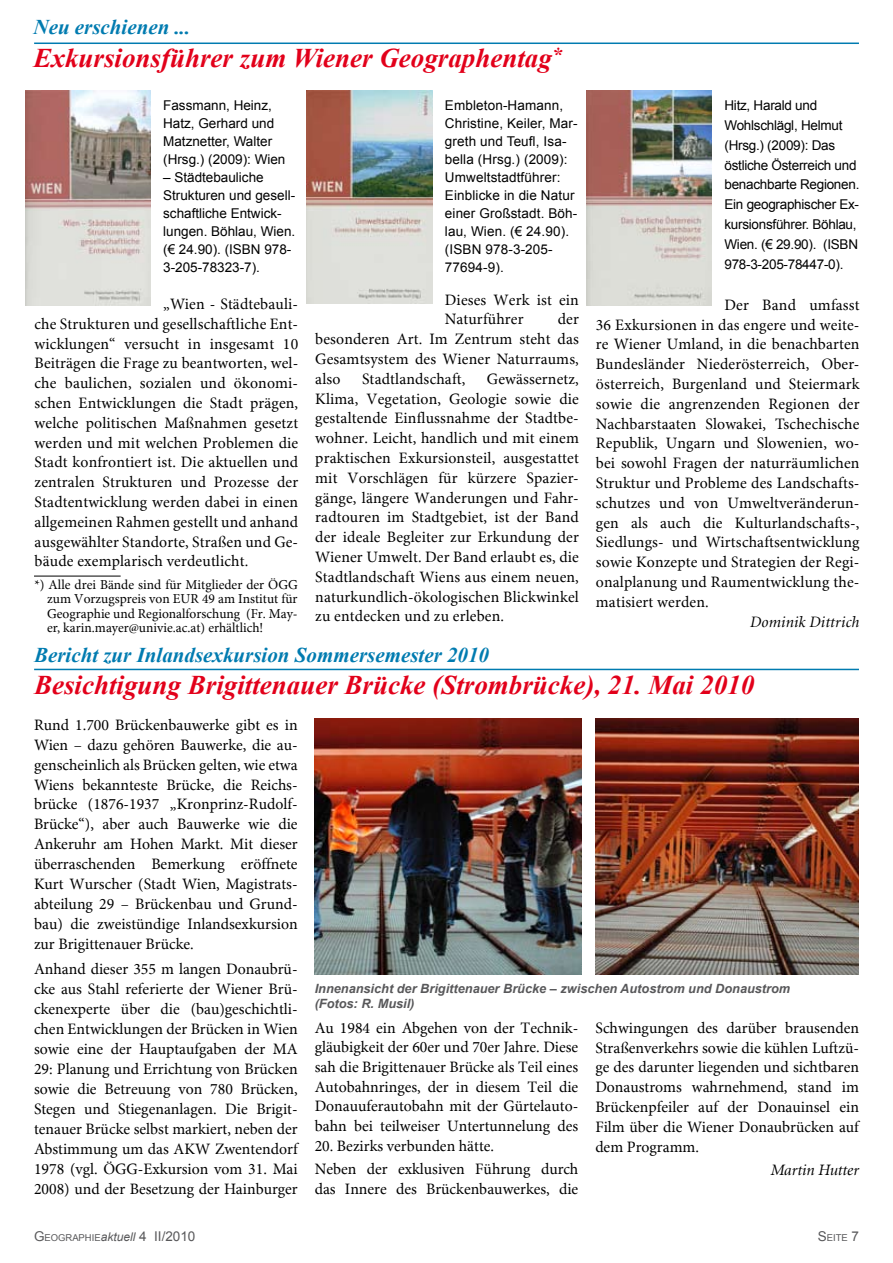
<style>
.page{position:relative;width:893px;height:1263px;background:#fff}
.page>*{position:absolute;margin:0;border:0;box-sizing:border-box;transform-origin:0 0}
.t1{font:italic 700 27px "Times New Roman";color:#e2001a}
.t2{font:italic 700 21px "Times New Roman";color:#007bb0}
.t3{font:15.75px/19.8px "Minion";color:#000;text-align:justify}
.t4{font:italic 15.75px "Minion";letter-spacing:.01em;color:#000}
.t5{font:13.5px/18px "Arial";color:#000}
.t6{font:13.5px/19.8px "Arial";letter-spacing:-.02em;color:#000}
.t7{font:13.5px/14.2px "Minion";color:#000;text-align:justify}
.t8{font:italic 700 12.75px/15px "Arial";color:#58585a}
.t9{font:9.45px "Arial";color:#58585a}
.s1{font-size:13.5px}
.s2{font-style:italic;font-size:12px}
</style>
<div class="page">
<hr style="left:34px;top:43px;width:825px;height:1px;background:#007bb0">
<hr style="left:34px;top:669px;width:825px;height:1px;background:#007bb0">
<img style="left:25px;top:90px;width:125px;height:215px">
<img style="left:586px;top:90px;width:126px;height:215px">
<img style="left:307px;top:90px;width:125px;height:214px">
<img style="left:315px;top:719px;width:266px;height:255px">
<img style="left:595px;top:719px;width:264px;height:255px">
<hr style="left:34px;top:576px;width:87px;height:1px;background:#000">
<h2 class="t2" style="left:34px;top:13px;width:158px">Neu erschienen ...</h2>
<h1 class="t1" style="left:34px;top:39px;width:530px">Exkursionsführer zum Wiener Geographentag<sup>*</sup></h1>
<p class="t5" style="left:163px;top:96px;width:124px">Fassmann, Heinz,<br>Hatz, Gerhard und<br>Matznetter, Walter (Hrsg.) (2009): Wien</p>
<p class="t5" style="left:163px;top:168px;width:134px">– Städtebauliche<br>Strukturen und gesell&shy;schaftliche Entwick&shy;lungen. Böhlau, Wien. (€ 24.90). (ISBN 978-<br>3-205-78323-7).</p>
<p class="t3" style="left:35px;top:294px;width:265px;text-indent:129px">„Wien - Städtebauli&shy;che Strukturen und gesellschaftliche Ent&shy;wicklungen“ versucht in insgesamt 10<br>Beiträgen die Frage zu beantworten, wel&shy;che baulichen, sozialen und ökonomi&shy;schen Entwicklungen die Stadt prägen, welche politischen Maßnahmen gesetzt werden und mit welchen Problemen die Stadt konfrontiert ist. Die aktuellen und zentralen Strukturen und Prozesse der Stadtentwicklung werden dabei in einen allgemeinen Rahmen gestellt und anhand ausgewählter Standorte, Straßen und Ge&shy;bäude exemplarisch verdeutlicht.</p>
<p class="t5" style="left:445px;top:96px;width:134px">Embleton-Hamann,<br>Christine, Keiler, Mar&shy;greth und Teufl, Isa&shy;bella (Hrsg.) (2009):<br>Umweltstadtführer:<br>Einblicke in die Natur einer Großstadt. Böh&shy;lau, Wien. (€ 24.90). (ISBN 978-3-205-<br>77694-9).</p>
<p class="t3" style="left:445px;top:290px;width:136px">Dieses Werk ist ein<br>Naturführer</p>
<p class="t3" style="left:315px;top:309px;width:265px;text-indent:242px">der besonderen Art. Im Zentrum steht das Gesamtsystem des Wiener Naturraums, also</p>
<p class="t3" style="left:362px;top:369px;width:105px">Stadtlandschaft,</p>
<p class="t3" style="left:315px;top:369px;width:265px;text-indent:172px">Gewässernetz, Klima, Vegetation, Geologie sowie die gestaltende Einflussnahme der Stadtbe&shy;wohner. Leicht, handlich und mit einem praktischen Exkursionsteil, ausgestattet mit Vorschlägen für kürzere Spazier&shy;gänge, längere Wanderungen und Fahr&shy;radtouren im Stadtgebiet, ist der Band der ideale Begleiter zur Erkundung der Wiener Umwelt. Der Band erlaubt es, die Stadtlandschaft Wiens aus einem neuen, naturkundlich-ökologischen Blickwinkel zu entdecken und zu erleben.</p>
<p class="t7" style="left:47px;top:577px;width:252px;text-indent:-13px">*) Alle drei Bände sind für Mitglieder der ÖGG zum Vorzugspreis von EUR 49 am Institut für Geographie und Regionalforschung (Fr. May&shy;er, karin.mayer@univie.ac.at) erhältlich!</p>
<p class="t6" style="left:724px;top:96px;width:136px">Hitz, Harald und<br>Wohlschlägl, Helmut (Hrsg.) (2009): Das östliche Österreich und benachbarte Regionen.<br>Ein geographischer Ex&shy;kursionsführer. Böhlau,<br>Wien. (€ 29.90). (ISBN<br>978-3-205-78447-0).</p>
<p class="t3" style="left:596px;top:295px;width:265px;text-indent:129px">Der Band umfasst 36 Exkursionen in das engere und weite&shy;re Wiener Umland, in die benachbarten Bundesländer Niederösterreich, Ober&shy;österreich, Burgenland und Steiermark sowie die angrenzenden Regionen der Nachbarstaaten Slowakei, Tschechische Republik, Ungarn und Slowenien, wo&shy;bei sowohl Fragen der naturräumlichen Struktur und Probleme des Landschafts&shy;schutzes und von Umweltveränderun&shy;gen als auch die Kulturlandschafts-, Siedlungs- und Wirtschaftsentwicklung sowie Konzepte und Strategien der Regi&shy;onalplanung und Raumentwicklung the&shy;matisiert werden.</p>
<p class="t4" style="left:750px;top:614px;width:111px">Dominik Dittrich</p>
<h2 class="t2" style="left:34px;top:640px;width:457px">Bericht zur Inlandsexkursion Sommersemester 2010</h2>
<h1 class="t1" style="left:34px;top:666px;width:722px">Besichtigung Brigittenauer Brücke (Strombrücke), 21. Mai 2010</h1>
<p class="t3" style="left:34px;top:714px;width:265px">Rund 1.700 Brückenbauwerke gibt es in Wien – dazu gehören Bauwerke, die au&shy;genscheinlich als Brücken gelten, wie etwa Wiens bekannteste Brücke, die Reichs&shy;brücke (1876-1937 „Kronprinz-Rudolf-Brücke“), aber auch Bauwerke wie die Ankeruhr am Hohen Markt. Mit dieser überraschenden Bemerkung eröffnete Kurt Wurscher (Stadt Wien, Magistrats&shy;abteilung 29 – Brückenbau und Grund&shy;bau) die zweistündige Inlandsexkursion zur Brigittenauer Brücke.</p>
<p class="t3" style="left:34px;top:959px;width:265px">Anhand dieser 355 m langen Donaubrü&shy;cke aus Stahl referierte der Wiener Brü&shy;ckenexperte über die (bau)geschichtli&shy;chen Entwicklungen der Brücken in Wien sowie eine der Hauptaufgaben der MA 29: Planung und Errichtung von Brücken sowie die Betreuung von 780 Brücken, Stegen und Stiegenanlagen. Die Brigit&shy;tenauer Brücke selbst markiert, neben der Abstimmung um das AKW Zwentendorf 1978 (vgl. ÖGG-Exkursion vom 31. Mai 2008) und der Besetzung der Hainburger</p>
<p class="t8" style="left:315px;top:981px;width:477px">Innenansicht der Brigittenauer Brücke – zwischen Autostrom und Donaustrom (Fotos: R. Musil)</p>
<p class="t3" style="left:315px;top:1018px;width:265px">Au 1984 ein Abgehen von der Technik&shy;gläubigkeit der 60er und 70er Jahre. Diese sah die Brigittenauer Brücke als Teil eines Autobahnringes, der in diesem Teil die Donauuferautobahn mit der Gürtelauto&shy;bahn bei teilweiser Untertunnelung des</p>
<p class="t3" style="left:315px;top:1134px;width:265px;line-height:23.5px">20. Bezirks verbunden hätte.<br>Neben der exklusiven Führung durch</p>
<p class="t3" style="left:315px;top:1179px;width:265px">das Innere des Brückenbauwerkes, die</p>
<p class="t3" style="left:595px;top:1018px;width:265px">Schwingungen des darüber brausenden Straßenverkehrs sowie die kühlen Luftzü&shy;ge des darunter liegenden und sichtbaren Donaustroms wahrnehmend, stand im Brückenpfeiler auf der Donauinsel ein Film über die Wiener Donaubrücken auf dem Programm.</p>
<p class="t4" style="left:771px;top:1162px;width:90px">Martin Hutter</p>
<p class="t9" style="left:34px;top:1232px;width:163px"><span class="s1">G</span>EOGRAPHIE<span class="s2">aktuell</span> <span class="s1">4 II/2010</span></p>
<p class="t9" style="left:818px;top:1232px;width:43px"><span class="s1">S</span>EITE <span class="s1">7</span></p>
</div>
